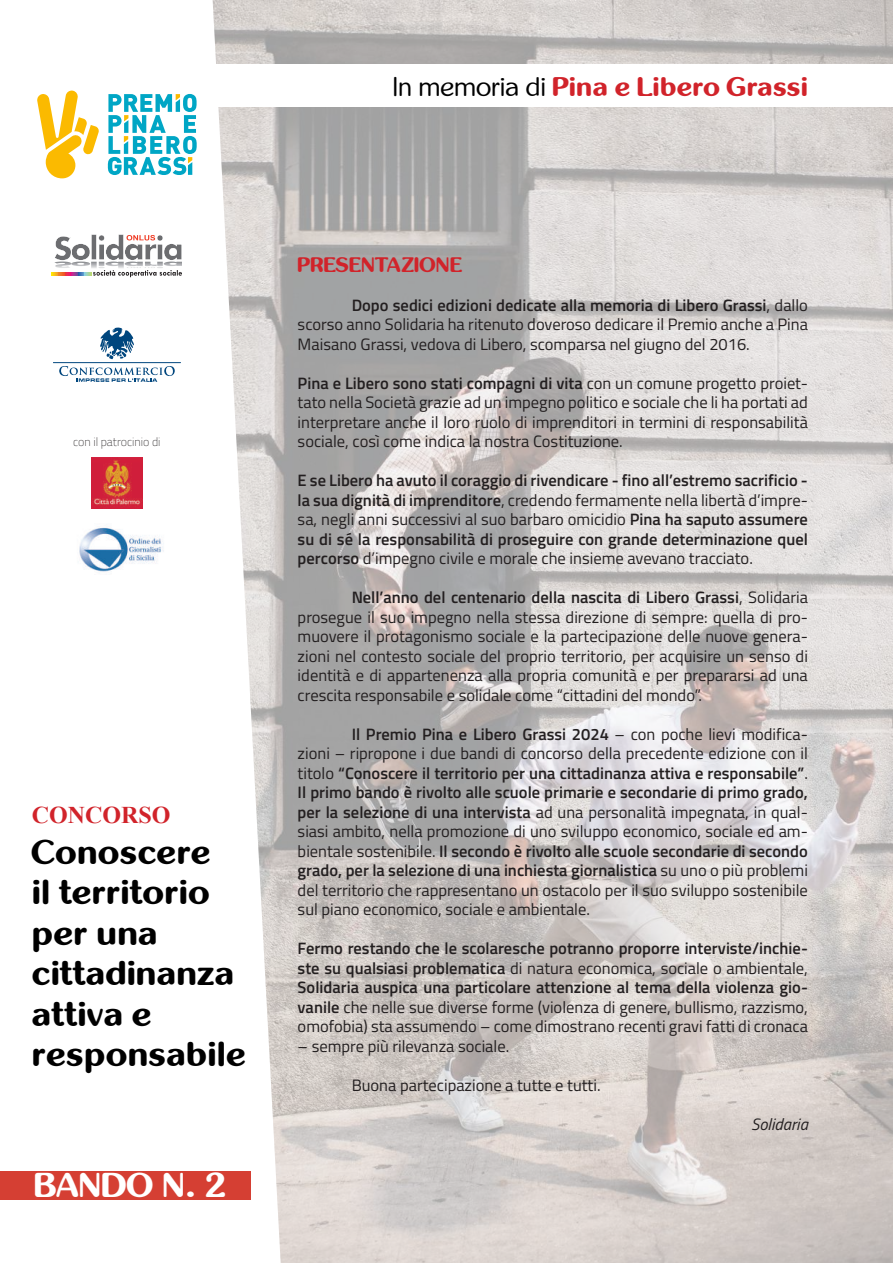
<style>
.page{position:relative;width:893px;height:1263px;background:#fff}
.page>*{position:absolute;margin:0;border:0;box-sizing:border-box;transform-origin:0 0}
.t1{font:700 34.5px/40.5px "inglobal";color:#000}
.t2{font:700 34.5px "inglobal";color:#fff}
.t3{font:700 27px "inglobal";color:#d1232a}
.t4{font:700 24px "Times New Roman";color:#d1232a}
.t5{font:700 21px "inglobal";color:#d1232a}
.t6{font:16.5px/19.5px "Titillium Web";color:#231f20;text-align:justify}
.t7{font:600 16.5px/19.5px "Titillium Web";color:#231f20;text-align:justify}
.t8{font:italic 16.5px "Titillium Web";color:#231f20}
.t9{font:200 12px "Titillium Web";color:#231f20}
.s1{font-weight:400;color:#000}
.s2{font-weight:600}
.s3{font-weight:400}
</style>
<div class="page">
<img style="left:213px;top:0;width:680px;height:1263px">
<svg style="left:37px;top:90px;width:62px;height:88px"></svg>
<svg style="left:108px;top:94px;width:89px;height:81px"></svg>
<svg style="left:52px;top:270px;width:130px;height:7px"></svg>
<img style="left:54px;top:262px;width:128px;height:6px">
<svg style="left:55px;top:234px;width:127px;height:26px"></svg>
<svg style="left:100px;top:328px;width:34px;height:31px"></svg>
<svg style="left:59px;top:366px;width:116px;height:16px"></svg>
<hr style="left:53px;top:362px;width:128px;height:1px;background:#00467e">
<img style="left:79px;top:527px;width:85px;height:45px">
<img style="left:91px;top:458px;width:51px;height:51px">
<div style="left:204px;top:64px;width:689px;height:42px;background:#fff"></div>
<div style="left:0;top:1171px;width:251px;height:28px;background:#d53f33"></div>
<h2 class="t3" style="left:394px;top:71px;width:416px"><span class="s1">In memoria di</span> Pina e Libero Grassi</h2>
<p class="t9" style="left:73px;top:433px;width:89px">con il patrocinio di</p>
<h3 class="t4" style="left:32px;top:798px;width:140px">CONCORSO</h3>
<h1 class="t1" style="left:32px;top:831px;width:216px">Conoscere<br>il territorio per una cittadinanza attiva e responsabile</h1>
<h1 class="t2" style="left:34px;top:1165px;width:194px">BANDO N. 2</h1>
<p class="t5" style="left:298px;top:252px;width:166px">PRESENTAZIONE</p>
<p class="t6" style="left:298px;top:294px;width:512px;text-indent:54px"><span class="s2">Dopo sedici edizioni dedicate alla memoria di Libero Grassi</span>, dallo scorso anno Solidaria ha ritenuto doveroso dedicare il Premio anche a Pina Maisano Grassi, vedova di Libero, scomparsa nel giugno del 2016.</p>
<p class="t6" style="left:298px;top:372px;width:512px"><span class="s2">Pina e Libero sono stati compagni di vita</span> con un comune progetto proiet&shy;tato nella Società grazie ad un impegno politico e sociale che li ha portati ad interpretare anche il loro ruolo di imprenditori in termini di responsabilità sociale, così come indica la nostra Costituzione.</p>
<p class="t7" style="left:298px;top:470px;width:512px">E se Libero ha avuto il coraggio di rivendicare - fino all’estremo sacrificio - la sua dignità di imprenditore<span class="s3">, credendo fermamente nella libertà d’impre&shy;sa, negli anni successivi al suo barbaro omicidio</span> Pina ha saputo assumere su di sé la responsabilità di proseguire con grande determinazione quel percorso <span class="s3">d’impegno civile e morale che insieme avevano tracciato.</span></p>
<p class="t6" style="left:298px;top:587px;width:512px;text-indent:54px"><span class="s2">Nell’anno del centenario della nascita di Libero Grassi</span>, Solidaria prosegue il suo impegno nella stessa direzione di sempre: quella di pro&shy;muovere il protagonismo sociale e la partecipazione delle nuove genera&shy;zioni nel contesto sociale del proprio territorio, per acquisire un senso di identità e di appartenenza alla propria comunità e per prepararsi ad una crescita responsabile e solidale come “cittadini del mondo”.</p>
<p class="t6" style="left:298px;top:723px;width:512px;text-indent:54px"><span class="s2">Il Premio Pina e Libero Grassi 2024</span> – con poche lievi modifica&shy;zioni – ripropone i due bandi di concorso della precedente edizione con il titolo <span class="s2">“Conoscere il territorio per una cittadinanza attiva e responsabile”</span>.<br><span class="s2">Il primo bando è rivolto alle scuole primarie e secondarie di primo grado, per la selezione di una intervista</span> ad una personalità impegnata, in qual&shy;siasi ambito, nella promozione di uno sviluppo economico, sociale ed am&shy;bientale sostenibile. <span class="s2">Il secondo è rivolto alle scuole secondarie di secondo grado, per la selezione di una inchiesta giornalistica</span> su uno o più problemi del territorio che rappresentano un ostacolo per il suo sviluppo sostenibile sul piano economico, sociale e ambientale.</p>
<p class="t7" style="left:298px;top:938px;width:512px">Fermo restando che le scolaresche potranno proporre interviste/inchie&shy;ste su qualsiasi problematica <span class="s3">di natura economica, sociale o ambientale, </span>Solidaria auspica una particolare attenzione al tema della violenza gio&shy;vanile <span class="s3">che nelle sue diverse forme (violenza di genere, bullismo, razzismo, omofobia) sta assumendo – come dimostrano recenti gravi fatti di cronaca</span></p>
<p class="t6" style="left:298px;top:1035px;width:213px">– sempre più rilevanza sociale.</p>
<p class="t6" style="left:352px;top:1074px;width:250px">Buona partecipazione a tutte e tutti.</p>
<p class="t8" style="left:751px;top:1112px;width:58px">Solidaria</p>
</div>
